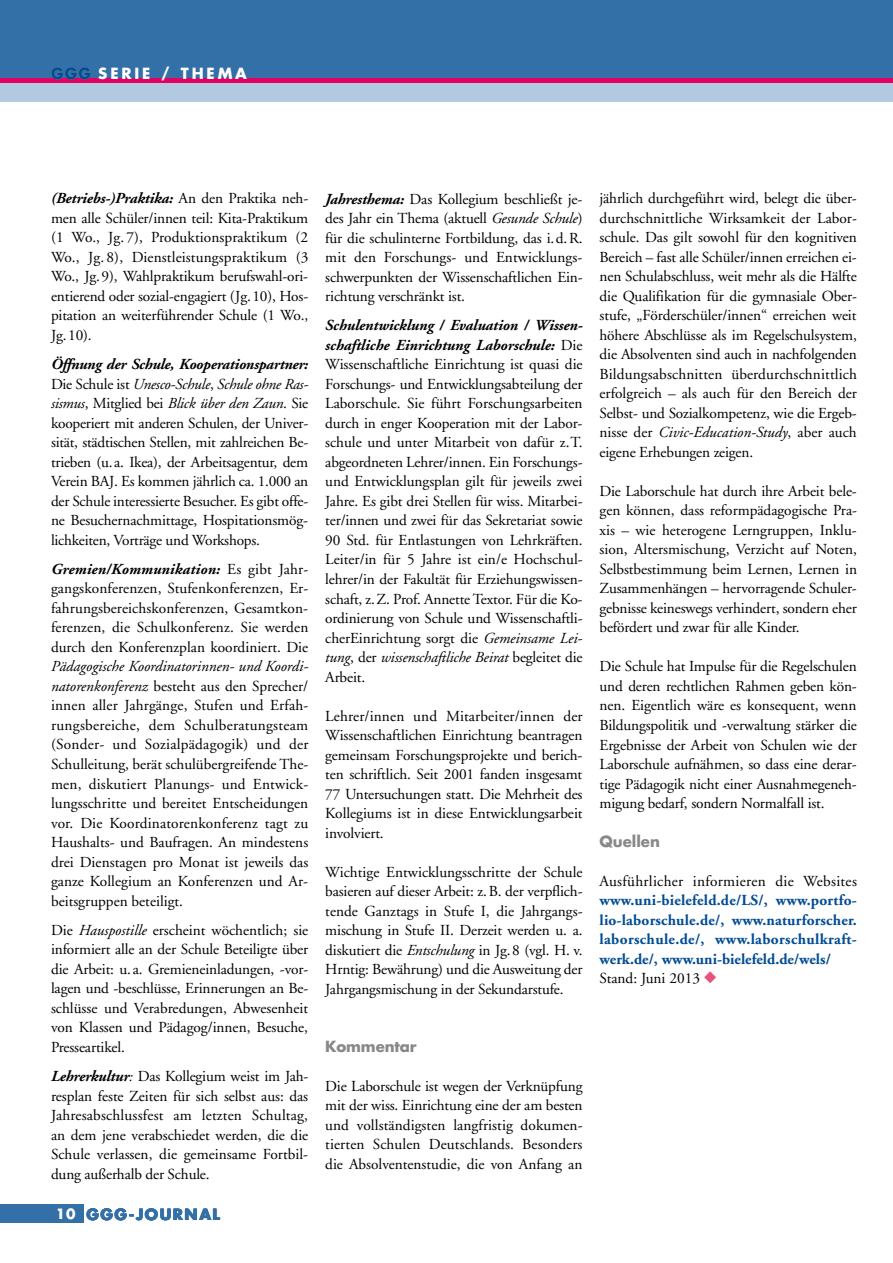
<style>
.page{position:relative;width:893px;height:1263px;background:#fff}
.page>*{position:absolute;margin:0;border:0;box-sizing:border-box;transform-origin:0 0}
.t1{font:15.3px/19.5px "Adobe Garamond";letter-spacing:-.01em;color:#000;text-align:justify}
.t2{font:15.3px/19.5px "Adobe Garamond";color:#010101;text-align:justify}
.t3{font:700 15.3px/19.5px "Adobe Garamond";letter-spacing:.015em;color:#004c93}
.t4{font:15.3px "Adobe Garamond";letter-spacing:.02em;color:#000}
.t5{font:700 15px "Futura";color:#87888a}
.t6{font:700 15px "Futura";letter-spacing:.19em;color:#fff}
.t7{font:700 15px "Futura";letter-spacing:.1em;color:#3370a8}
.s1{color:#9c9e9f}
.s2{font-weight:700;font-style:italic}
.s3{font-style:italic}
.s4{font-weight:700;font-style:italic;color:#000}
.s5{font-size:13.8px;color:#fff}
.s6{font-weight:700;font-style:italic;color:#010101}
.s7{color:#010101}
.s8{font-weight:400;color:#000}
.s9{color:#e8527d}
</style>
<div class="page">
<div style="left:0;top:0;width:893px;height:79px;background:#3370a8"></div>
<div style="left:0;top:83px;width:893px;height:19px;background:#b3c9df"></div>
<hr style="left:0;top:79px;width:893px;height:4px;background:#e30062">
<div style="left:0;top:1204px;width:83px;height:19px;background:#3370a8"></div>
<p class="t6" style="left:51px;top:63px;width:144px"><span class="s1">GGG</span> SERIE / THEM</p>
<p class="t6" style="left:235px;top:63px;width:13px">A</p>
<p class="t1" style="left:51px;top:189px;width:259px"><span class="s2">(Betriebs-)Praktika:</span> An den Praktika neh&shy;men alle Schüler/innen teil: Kita-Praktikum (1 Wo., Jg. 7), Produktionspraktikum (2<br>Wo., Jg. 8), Dienstleistungspraktikum (3<br>Wo., Jg.9), Wahlpraktikum berufswahl-ori&shy;entierend oder sozial-engagiert (Jg.10), Hos&shy;pitation an weiterführender Schule (1 Wo., Jg.10).</p>
<p class="t1" style="left:51px;top:355px;width:259px"><span class="s2">Öffnung der Schule, Kooperationspartner:<br></span>Die Schule ist <span class="s3">Unesco-Schule</span>, <span class="s3">Schule ohne Ras&shy;sismus</span>, Mitglied bei <span class="s3">Blick über den Zaun</span>. Sie kooperiert mit anderen Schulen, der Univer&shy;sität, städtischen Stellen, mit zahlreichen Be&shy;trieben (u. a. Ikea), der Arbeitsagentur, dem Verein BAJ. Es kommen jährlich ca. 1.000 an der Schule interessierte Besucher. Es gibt offe&shy;ne Besuchernachmittage, Hospitationsmög&shy;lichkeiten, Vorträge und Workshops.</p>
<p class="t2" style="left:51px;top:560px;width:259px"><span class="s4">Gremien/Kommunikation:</span> Es gibt Jahr&shy;gangskonferenzen, Stufenkonferenzen, Er&shy;fahrungsbereichskonferenzen, Gesamtkon&shy;ferenzen, die Schulkonferenz. Sie werden durch den Konferenzplan koordiniert. Die</p>
<p class="t2" style="left:51px;top:657px;width:259px"><span class="s3">Pädagogische Koordinatorinnen- und Koordi&shy;natorenkonferenz</span> besteht aus den Sprecher/ innen aller Jahrgänge, Stufen und Erfah&shy;rungsbereiche, dem Schulberatungsteam (Sonder- und Sozialpädagogik) und der Schulleitung, berät schulübergreifende The&shy;men, diskutiert Planungs- und Entwick&shy;lungsschritte und bereitet Entscheidungen vor. Die Koordinatorenkonferenz tagt zu Haushalts- und Baufragen. An mindestens drei Dienstagen pro Monat ist jeweils das ganze Kollegium an Konferenzen und Ar&shy;beitsgruppen beteiligt.</p>
<p class="t2" style="left:51px;top:921px;width:259px">Die <span class="s3">Hauspostille</span> erscheint wöchentlich; sie informiert alle an der Schule Beteiligte über die Arbeit: u. a. Gremieneinladungen, -vor&shy;lagen und -beschlüsse, Erinnerungen an Be&shy;schlüsse und Verabredungen, Abwesenheit von Klassen und Pädagog/innen, Besuche, Presseartikel.</p>
<p class="t2" style="left:51px;top:1067px;width:259px"><span class="s2">Lehrerkultur</span><span class="s3">:</span> Das Kollegium weist im Jah&shy;resplan feste Zeiten für sich selbst aus: das Jahresabschlussfest am letzten Schultag, an dem jene verabschiedet werden, die die Schule verlassen, die gemeinsame Fortbil&shy;dung außerhalb der Schule.</p>
<p class="t7" style="left:56px;top:1204px;width:165px"><span class="s5">10</span> GGG-JOURNAL</p>
<p class="t1" style="left:325px;top:189px;width:259px"><span class="s2">Jahresthema:</span> Das Kollegium beschließt je&shy;des Jahr ein Thema (aktuell <span class="s3">Gesunde Schule</span>) für die schulinterne Fortbildung, das i.d.R. mit den Forschungs- und Entwicklungs&shy;schwerpunkten der Wissenschaftlichen Ein&shy;richtung verschränkt ist.</p>
<p class="t1" style="left:325px;top:316px;width:259px"><span class="s2">Schulentwicklung / Evaluation /</span> <span class="s6">Wissen&shy;schaftliche Einrichtung Laborschule:</span> <span class="s7">Die Wissenschaftliche Einrichtung ist quasi die Forschungs- und Entwicklungsabteilung der Laborschule. Sie führt Forschungsarbeiten durch in enger Kooperation mit der Labor&shy;schule und unter Mitarbeit von dafür z.T. abgeordneten Lehrer/innen. Ein Forschungs&shy;und Entwicklungsplan gilt für jeweils zwei Jahre. Es gibt</span> drei Stellen für wiss. Mitarbei&shy;ter/innen und zwei für das Sekretariat sowie 90 Std. für Entlastungen von Lehrkräften.<br>Leiter/in für 5 Jahre ist ein/e Hochschul&shy;lehrer/in der Fakultät für Erziehungswissen&shy;schaft, z.Z. Prof. Annette Textor. Für die Ko&shy;ordinierung von Schule und Wissenschaftli&shy;cherEinrichtung sorgt die <span class="s3">Gemeinsame Lei&shy;tung</span>, der <span class="s3">wissenschaftliche Beirat</span> begleitet die Arbeit.</p>
<p class="t1" style="left:325px;top:706px;width:259px">Lehrer/innen und Mitarbeiter/innen der Wissenschaftlichen Einrichtung beantragen gemeinsam Forschungsprojekte und berich&shy;ten schriftlich. Seit 2001 fanden insgesamt 77 Untersuchungen statt. Die Mehrheit des Kollegiums ist in diese Entwicklungsarbeit involviert.</p>
<p class="t1" style="left:325px;top:862px;width:259px">Wichtige Entwicklungsschritte der Schule basieren auf dieser Arbeit: z.B. der verpflich&shy;tende Ganztags in Stufe I, die Jahrgangs&shy;mischung in Stufe II. Derzeit werden u. a. diskutiert die <span class="s3">Entschulung</span> in Jg.8 (vgl. H. v.<br>Hrntig: Bewährung) und die Ausweitung der Jahrgangsmischung in der Sekundarstufe.</p>
<p class="t5" style="left:325px;top:1036px;width:93px">KOMMENTAR</p>
<p class="t1" style="left:325px;top:1076px;width:259px">Die Laborschule ist wegen der Verknüpfung mit der wiss. Einrichtung eine der am besten und vollständigsten langfristig dokumen&shy;tierten Schulen Deutschlands. Besonders die Absolventenstudie, die von Anfang an</p>
<p class="t1" style="left:600px;top:189px;width:259px">jährlich durchgeführt wird, belegt die über&shy;durchschnittliche Wirksamkeit der Labor&shy;schule. Das gilt sowohl für den kognitiven Bereich – fast alle Schüler/innen erreichen ei&shy;nen Schulabschluss, weit mehr als die Hälfte die Qualifikation für die gymnasiale Ober&shy;stufe, „Förderschüler/innen“ erreichen weit höhere Abschlüsse als im Regelschulsystem, die Absolventen sind auch in nachfolgenden Bildungsabschnitten überdurchschnittlich erfolgreich – als auch für den Bereich der Selbst- und Sozialkompetenz, wie die Ergeb&shy;nisse der <span class="s3">Civic-Education-Study</span>, aber auch eigene Erhebungen zeigen.</p>
<p class="t1" style="left:600px;top:482px;width:259px">Die Laborschule hat durch ihre Arbeit bele&shy;gen können, dass reformpädagogische Pra&shy;xis – wie heterogene Lerngruppen, Inklu&shy;sion, Altersmischung, Verzicht auf Noten, Selbstbestimmung beim Lernen, Lernen in Zusammenhängen – hervorragende Schuler&shy;gebnisse keineswegs verhindert, sondern eher befördert und zwar für alle Kinder.</p>
<p class="t1" style="left:600px;top:657px;width:259px">Die Schule hat Impulse für die Regelschulen und deren rechtlichen Rahmen geben kön&shy;nen. Eigentlich wäre es konsequent, wenn Bildungspolitik und -verwaltung stärker die Ergebnisse der Arbeit von Schulen wie der Laborschule aufnähmen, so dass eine derar&shy;tige Pädagogik nicht einer Ausnahmegeneh&shy;migung bedarf, sondern Normalfall ist.</p>
<p class="t5" style="left:600px;top:831px;width:62px">QUELLEN</p>
<p class="t4" style="left:600px;top:873px;width:259px">Ausführlicher informieren die Websites</p>
<p class="t3" style="left:600px;top:891px;width:259px">www.uni-bielefeld.de/LS/, www.portfo&shy;lio-laborschule.de/, www.naturforscher. laborschule.de/, www.laborschulkraft&shy;werk.de/, www.uni-bielefeld.de/wels/ <span class="s8">Stand: Juni 2013</span> <span class="s9">◆</span></p>
</div>
